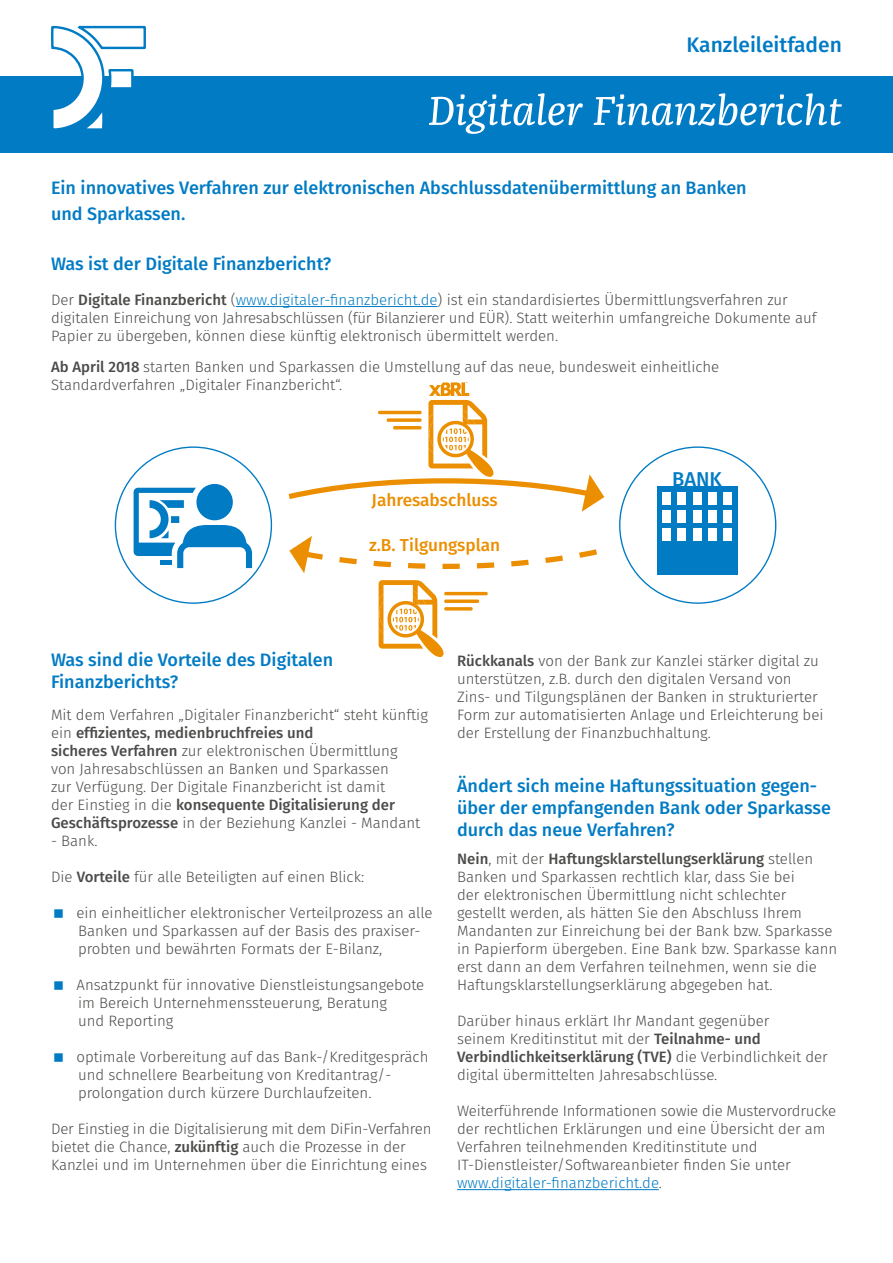
<style>
.page{position:relative;width:893px;height:1263px;background:#fff}
.page>*{position:absolute;margin:0;border:0;box-sizing:border-box;transform-origin:0 0}
.Sub_title_14_pt{font:500 21px "Fira Sans";color:#007bc4}
.t1{font:500 20.1px "Fira Sans";color:#007bc4}
.Absatzformat_5{font:500 18px/22px "Fira Sans";color:#007bc4}
.Intro_text{font:500 18px/25.5px "Fira Sans";color:#007bc4}
.t2{font:500 17.25px "Fira Sans";color:#eb8e00}
.Intro_text__11pt_6mm{font:300 15px/18px "Fira Sans";color:#4b4b4a}
.Body_text_light{font:300 15px/18px "Fira Sans";color:#4b4b4a}
.Intro_text-2{font:300 15px/18px "Fira Sans";color:#4b4b4a}
.s1{font-weight:500}
.s2{color:#007bc4}
</style>
<div class="page">
<div style="left:0;top:77px;width:893px;height:76px;background:#007bc4"></div>
<svg style="left:429px;top:93px;width:413px;height:41px"></svg>
<hr style="left:457px;top:1189px;width:202px;height:1px;background:#007bc4">
<hr style="left:236px;top:306px;width:202px;height:1px;background:#007bc4">
<svg style="left:51px;top:26px;width:95px;height:103px"></svg>
<hr style="left:444px;top:592px;width:44px;height:3px;background:#eb8e00">
<svg style="left:444px;top:599px;width:35px;height:4px"></svg>
<hr style="left:444px;top:607px;width:29px;height:3px;background:#eb8e00">
<svg style="left:289px;top:536px;width:308px;height:37px"></svg>
<div style="left:196px;top:484px;width:37px;height:36px;background:#007bc4;border-radius:50%"></div>
<svg style="left:134px;top:488px;width:118px;height:80px"></svg>
<div style="left:657px;top:486px;width:80px;height:88px;background:#007bc4"></div>
<div style="left:662px;top:492px;width:8px;height:13px;background:#fff"></div>
<div style="left:677px;top:492px;width:9px;height:13px;background:#fff"></div>
<div style="left:693px;top:492px;width:8px;height:13px;background:#fff"></div>
<div style="left:708px;top:492px;width:9px;height:13px;background:#fff"></div>
<div style="left:724px;top:492px;width:8px;height:13px;background:#fff"></div>
<div style="left:662px;top:510px;width:8px;height:13px;background:#fff"></div>
<div style="left:677px;top:510px;width:9px;height:13px;background:#fff"></div>
<div style="left:693px;top:510px;width:8px;height:13px;background:#fff"></div>
<div style="left:708px;top:510px;width:9px;height:13px;background:#fff"></div>
<div style="left:724px;top:510px;width:8px;height:13px;background:#fff"></div>
<div style="left:662px;top:528px;width:8px;height:12px;background:#fff"></div>
<div style="left:677px;top:528px;width:9px;height:12px;background:#fff"></div>
<div style="left:693px;top:528px;width:8px;height:12px;background:#fff"></div>
<div style="left:708px;top:528px;width:9px;height:12px;background:#fff"></div>
<div style="left:724px;top:528px;width:8px;height:12px;background:#fff"></div>
<svg style="left:378px;top:580px;width:66px;height:77px"></svg>
<svg style="left:288px;top:382px;width:316px;height:130px"></svg>
<p class="Sub_title_14_pt" style="left:687px;top:27px;width:157px">Kanzleileitfaden</p>
<p class="Intro_text" style="left:51px;top:175px;width:697px">Ein innovatives Verfahren zur elektronischen Abschlussdatenübermittlung an Banken und Sparkassen.</p>
<p class="Intro_text" style="left:51px;top:250px;width:282px">Was ist der Digitale Finanzbericht?</p>
<p class="Intro_text-2" style="left:51px;top:291px;width:767px">Der <span class="s1">Digitale Finanzbericht</span> (<span class="s2">www.digitaler-finanzbericht.de</span>) ist ein standardisiertes Übermittlungsverfahren zur digitalen Einreichung von Jahresabschlüssen (für Bilanzierer und EÜR). Statt weiterhin umfangreiche Dokumente auf<br>Papier zu übergeben, können diese künftig elektronisch übermittelt werden.</p>
<p class="Intro_text-2" style="left:51px;top:357px;width:670px"><span class="s1">Ab April 2018</span> starten Banken und Sparkassen die Umstellung auf das neue, bundesweit einheitliche<br>Standardverfahren „Digitaler Finanzbericht“.</p>
<p class="t2" style="left:372px;top:486px;width:128px">Jahresabschluss</p>
<p class="t2" style="left:369px;top:531px;width:133px">z.B. Tilgungsplan</p>
<p class="t1" style="left:672px;top:463px;width:51px">BANK</p>
<p class="Absatzformat_5" style="left:51px;top:648px;width:284px;line-height:21.6px">Was sind die Vorteile des Digitalen<br>Finanzberichts?</p>
<p class="Body_text_light" style="left:51px;top:706px;width:378px">Mit dem Verfahren „Digitaler Finanzbericht“ steht künftig ein <span class="s1">effizientes, medienbruchfreies und<br>sicheres Verfahren</span> zur elektronischen Übermittlung<br>von Jahresabschlüssen an Banken und Sparkassen<br>zur Verfügung. Der Digitale Finanzbericht ist damit<br>der Einstieg in die <span class="s1">konsequente Digitalisierung der Geschäftsprozesse</span> in der Beziehung Kanzlei - Mandant</p>
<p class="Body_text_light" style="left:51px;top:832px;width:48px">- Bank.</p>
<p class="Body_text_light" style="left:51px;top:868px;width:315px">Die <span class="s1">Vorteile</span> für alle Beteiligten auf einen Blick:</p>
<p class="Intro_text__11pt_6mm" style="left:77px;top:904px;width:358px">ein einheitlicher elektronischer Verteilprozess an alle<br>Banken und Sparkassen auf der Basis des praxiser&shy;probten und bewährten Formats der E-Bilanz,</p>
<p class="Intro_text__11pt_6mm" style="left:77px;top:976px;width:349px">Ansatzpunkt für innovative Dienstleistungsangebote im Bereich Unternehmenssteuerung, Beratung<br>und Reporting</p>
<p class="Intro_text__11pt_6mm" style="left:77px;top:1048px;width:353px">optimale Vorbereitung auf das Bank-/Kreditgespräch und schnellere Bearbeitung von Kreditantrag/- prolongation durch kürzere Durchlaufzeiten.</p>
<p class="Body_text_light" style="left:51px;top:1120px;width:382px">Der Einstieg in die Digitalisierung mit dem DiFin-Verfahren bietet die Chance, <span class="s1">zukünftig</span> auch die Prozesse in der<br>Kanzlei und im Unternehmen über die Einrichtung eines</p>
<p class="Body_text_light" style="left:457px;top:652px;width:368px"><span class="s1">Rückkanals</span> von der Bank zur Kanzlei stärker digital zu unterstützen, z.B. durch den digitalen Versand von Zins- und Tilgungsplänen der Banken in strukturierter Form zur automatisierten Anlage und Erleichterung bei der Erstellung der Finanzbuchhaltung.</p>
<p class="Absatzformat_5" style="left:457px;top:774px;width:375px">Ändert sich meine Haftungssituation gegen&shy;über der empfangenden Bank oder Sparkasse durch das neue Verfahren?</p>
<p class="Intro_text__11pt_6mm" style="left:457px;top:850px;width:382px"><span class="s1">Nein</span>, mit der <span class="s1">Haftungsklarstellungserklärung</span> stellen Banken und Sparkassen rechtlich klar, dass Sie bei<br>der elektronischen Übermittlung nicht schlechter gestellt werden, als hätten Sie den Abschluss Ihrem Mandanten zur Einreichung bei der Bank bzw. Sparkasse in Papierform übergeben. Eine Bank bzw. Sparkasse kann erst dann an dem Verfahren teilnehmen, wenn sie die Haftungsklarstellungserklärung abgegeben hat.</p>
<p class="Intro_text__11pt_6mm" style="left:457px;top:1012px;width:372px">Darüber hinaus erklärt Ihr Mandant gegenüber<br>seinem Kreditinstitut mit der <span class="s1">Teilnahme- und Verbindlichkeitserklärung (TVE)</span> die Verbindlichkeit der digital übermittelten Jahresabschlüsse.</p>
<p class="Intro_text__11pt_6mm" style="left:457px;top:1102px;width:381px">Weiterführende Informationen sowie die Mustervordrucke der rechtlichen Erklärungen und eine Übersicht der am Verfahren teilnehmenden Kreditinstitute und IT-Dienstleister/Softwareanbieter finden Sie unter <span class="s2">www.digitaler-finanzbericht.de</span>.</p>
</div>
